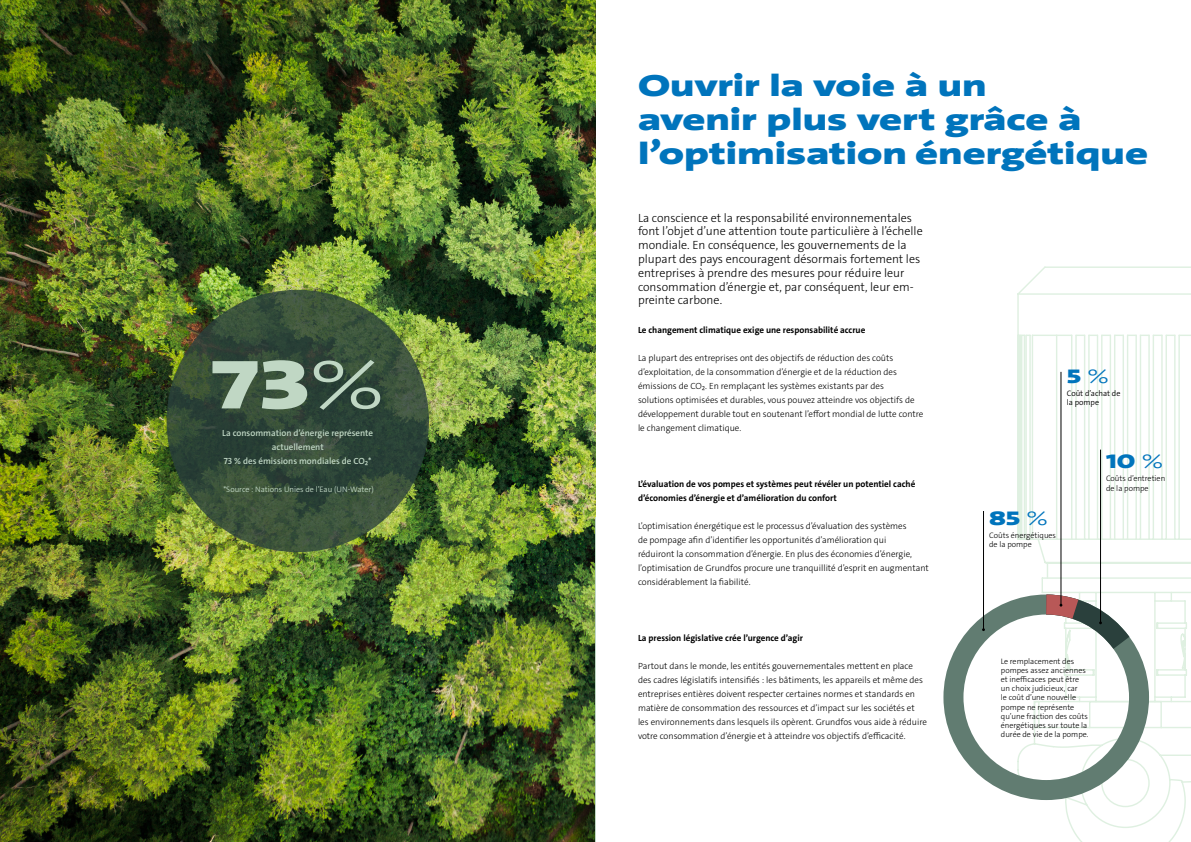
<style>
.page{position:relative;width:1191px;height:842px;background:#fff}
.page>*{position:absolute;margin:0;border:0;box-sizing:border-box;transform-origin:0 0}
.t1{font:900 70px "Grundfos The Sans Extd";color:#c0d7c4}
.t2{font:900 31px/34px "Grundfos The Sans Extd";color:#0074bc}
.t3{font:900 20px "Grundfos The Sans Extd";color:#0074bc}
.t4{font:300 12px/13.8px "Grundfos The Sans";color:#000}
.t5{font:300 9px/14px "Grundfos The Sans";color:#000}
.t6{font:700 9px/14px "Grundfos The Sans";color:#000}
.t7{font:600 9px/14px "Grundfos The Sans";color:#c0d7c4;text-align:center}
.t8{font:300 8px/9.2px "Grundfos The Sans";color:#000}
.t9{font:300 8px "Grundfos The Sans";color:#c0d7c4}
.t10{font:300 8px/9.2px "Grundfos The Sans";color:#000}
.s1{font-weight:300}
</style>
<div class="page">
<img style="left:0;top:0;width:595px;height:842px">
<svg style="left:166px;top:290px;width:263px;height:262px;background:#354b39"></svg>
<svg style="left:1017px;top:579px;width:174px;height:263px"></svg>
<svg style="left:1017px;top:266px;width:174px;height:313px"></svg>
<div style="left:943px;top:594px;width:206px;height:206px;border:20px solid #617c71;border-radius:50%"></div>
<hr style="left:1060px;top:372px;width:1px;height:233px;background:#000">
<hr style="left:1100px;top:450px;width:1px;height:173px;background:#000">
<svg style="left:1026px;top:584px;width:123px;height:87px"></svg>
<hr style="left:983px;top:511px;width:1px;height:119px;background:#000">
<h1 class="t1" style="left:211px;top:340px;width:175px">73<span class="s1">%</span></h1>
<p class="t7" style="left:222px;top:426px;width:152px">La consommation d’énergie représente actuellement<br>73 % des émissions mondiales de CO₂*</p>
<p class="t9" style="left:223px;top:485px;width:152px">*Source : Nations Unies de l’Eau (UN-Water)</p>
<h2 class="t2" style="left:638px;top:69px;width:511px">Ouvrir la voie à un<br>avenir plus vert grâce à l’optimisation énergétique</h2>
<p class="t4" style="left:638px;top:211px;width:286px">La conscience et la responsabilité environnementales font l’objet d’une attention toute particulière à l’échelle mondiale. En conséquence, les gouvernements de la plupart des pays encouragent désormais fortement les entreprises à prendre des mesures pour réduire leur consommation d’énergie et, par conséquent, leur em&shy;preinte carbone.</p>
<p class="t6" style="left:638px;top:323px;width:229px">Le changement climatique exige une responsabilité accrue</p>
<p class="t5" style="left:638px;top:351px;width:287px">La plupart des entreprises ont des objectifs de réduction des coûts d’exploitation, de la consommation d’énergie et de la réduction des émissions de CO₂. En remplaçant les systèmes existants par des<br>solutions optimisées et durables, vous pouvez atteindre vos objectifs de développement durable tout en soutenant l’effort mondial de lutte contre le changement climatique.</p>
<p class="t6" style="left:638px;top:477px;width:279px">L’évaluation de vos pompes et systèmes peut révéler un potentiel caché d’économies d’énergie et d’amélioration du confort</p>
<p class="t5" style="left:638px;top:519px;width:292px">L’optimisation énergétique est le processus d’évaluation des systèmes<br>de pompage afin d’identifier les opportunités d’amélioration qui<br>réduiront la consommation d’énergie. En plus des économies d’énergie, l’optimisation de Grundfos procure une tranquillité d’esprit en augmentant considérablement la fiabilité.</p>
<p class="t6" style="left:638px;top:631px;width:166px">La pression législative crée l’urgence d’agir</p>
<p class="t5" style="left:638px;top:659px;width:290px">Partout dans le monde, les entités gouvernementales mettent en place des cadres législatifs intensifiés : les bâtiments, les appareils et même des entreprises entières doivent respecter certaines normes et standards en matière de consommation des ressources et d’impact sur les sociétés et les environnements dans lesquels ils opèrent. Grundfos vous aide à réduire votre consommation d’énergie et à atteindre vos objectifs d’efficacité.</p>
<h3 class="t3" style="left:1066px;top:363px;width:43px">5 <span class="s1">%</span></h3>
<p class="t10" style="left:1066px;top:389px;width:55px">Coût d’achat de la pompe</p>
<h3 class="t3" style="left:989px;top:505px;width:60px">85 <span class="s1">%</span></h3>
<p class="t8" style="left:989px;top:531px;width:68px">Coûts énergétiques de la pompe</p>
<h3 class="t3" style="left:1106px;top:448px;width:58px">10 <span class="s1">%</span></h3>
<p class="t8" style="left:1106px;top:474px;width:61px">Coûts d’entretien de la pompe</p>
<p class="t8" style="left:1001px;top:656px;width:89px">Le remplacement des pompes assez anciennes et inefficaces peut être un choix judicieux, car<br>le coût d’une nouvelle pompe ne représente qu’une fraction des coûts énergétiques sur toute la durée de vie de la pompe.</p>
</div>
